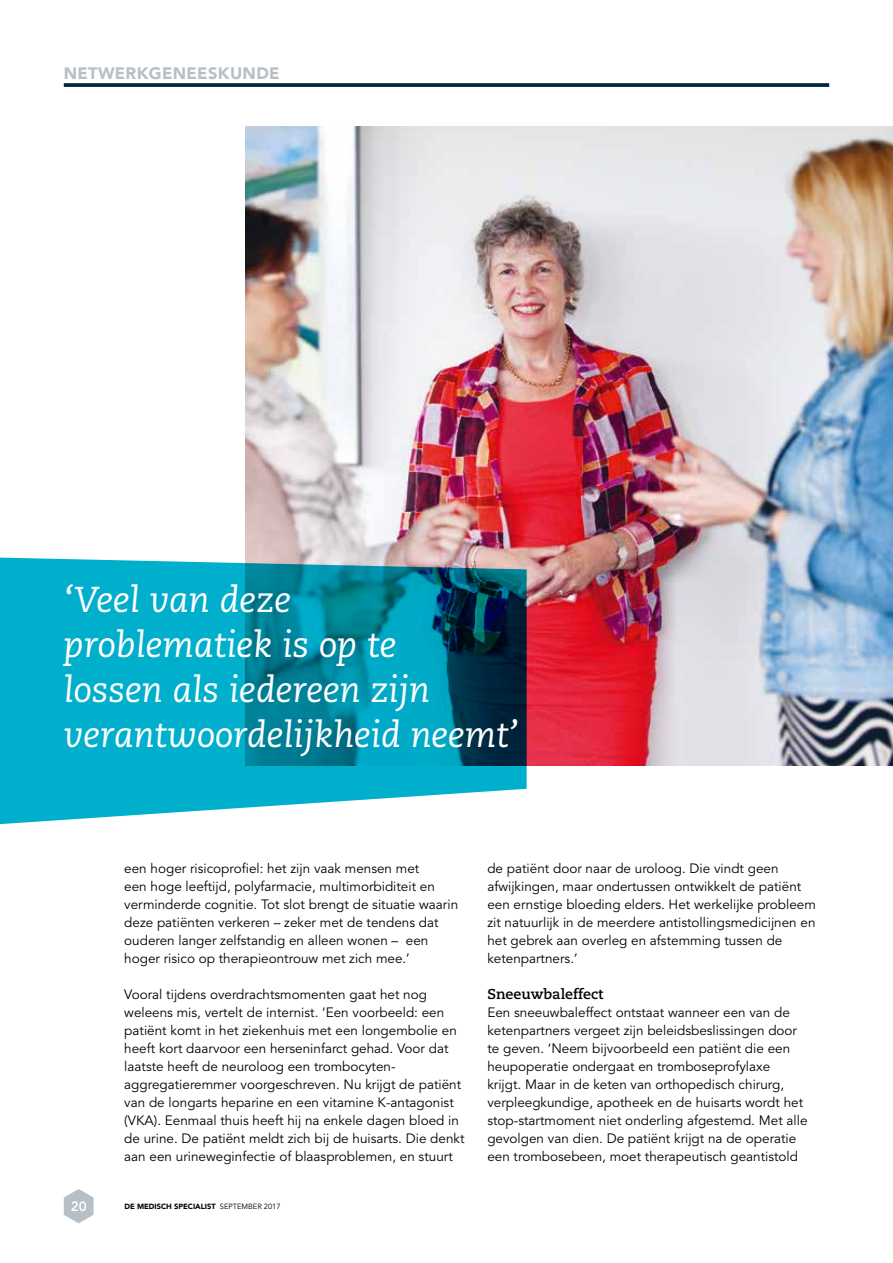
<style>
.page{position:relative;width:893px;height:1263px;background:#fff}
.page>*{position:absolute;margin:0;border:0;box-sizing:border-box;transform-origin:0 0}
.t1{font:italic 36px/45px "Caecilia";color:#fff}
.t2{font:900 16.5px "Avenir LT";letter-spacing:.02em;color:#b6c0c6}
.t3{font:700 14.25px "Caecilia";color:#000}
.t4{font:13.5px/18px "Avenir";color:#000}
.t5{font:800 13.5px "Avenir";color:#fff}
.t6{font:900 7.5px "Avenir LT";color:#000}
.s1{font-weight:400}
</style>
<div class="page">
<svg style="left:64px;top:1189px;width:30px;height:34px"></svg>
<svg style="left:64px;top:83px;width:765px;height:4px;background:#0f3346"></svg>
<img style="left:245px;top:126px;width:648px;height:639px">
<svg style="left:0;top:557px;width:527px;height:267px;background:#169db5"></svg>
<p class="t2" style="left:64px;top:63px;width:217px">NETWERKGENEESKUNDE</p>
<h1 class="t1" style="left:64px;top:578px;width:456px">‘Veel van deze<br>problematiek is op te<br>lossen als iedereen zijn verantwoordelijkheid neemt’</h1>
<p class="t4" style="left:124px;top:860px;width:335px">een hoger risicoprofiel: het zijn vaak mensen met<br>een hoge leeftijd, polyfarmacie, multimorbiditeit en verminderde cognitie. Tot slot brengt de situatie waarin deze patiënten verkeren – zeker met de tendens dat ouderen langer zelfstandig en alleen wonen – een hoger risico op therapieontrouw met zich mee.’</p>
<p class="t4" style="left:124px;top:986px;width:342px">Vooral tijdens overdrachtsmomenten gaat het nog weleens mis, vertelt de internist. ‘Een voorbeeld: een patiënt komt in het ziekenhuis met een longembolie en heeft kort daarvoor een herseninfarct gehad. Voor dat laatste heeft de neuroloog een trombocyten&shy;aggregatieremmer voorgeschreven. Nu krijgt de patiënt van de longarts heparine en een vitamine K-antagonist (VKA). Eenmaal thuis heeft hij na enkele dagen bloed in de urine. De patiënt meldt zich bij de huisarts. Die denkt aan een urineweginfectie of blaasproblemen, en stuurt</p>
<p class="t5" style="left:71px;top:1198px;width:17px">20</p>
<p class="t6" style="left:124px;top:1202px;width:158px">DE MEDISCH SPECIALIST <span class="s1">SEPTEMBER 2017</span></p>
<p class="t4" style="left:487px;top:860px;width:330px">de patiënt door naar de uroloog. Die vindt geen afwijkingen, maar ondertussen ontwikkelt de patiënt een ernstige bloeding elders. Het werkelijke probleem zit natuurlijk in de meerdere antistollingsmedicijnen en het gebrek aan overleg en afstemming tussen de ketenpartners.’</p>
<p class="t3" style="left:487px;top:986px;width:118px">Sneeuwbaleffect</p>
<p class="t4" style="left:487px;top:1004px;width:322px">Een sneeuwbaleffect ontstaat wanneer een van de ketenpartners vergeet zijn beleidsbeslissingen door te geven. ‘Neem bijvoorbeeld een patiënt die een heupoperatie ondergaat en tromboseprofylaxe<br>krijgt. Maar in de keten van orthopedisch chirurg, verpleegkundige, apotheek en de huisarts wordt het stop-startmoment niet onderling afgestemd. Met alle gevolgen van dien. De patiënt krijgt na de operatie een trombosebeen, moet therapeutisch geantistold</p>
</div>
